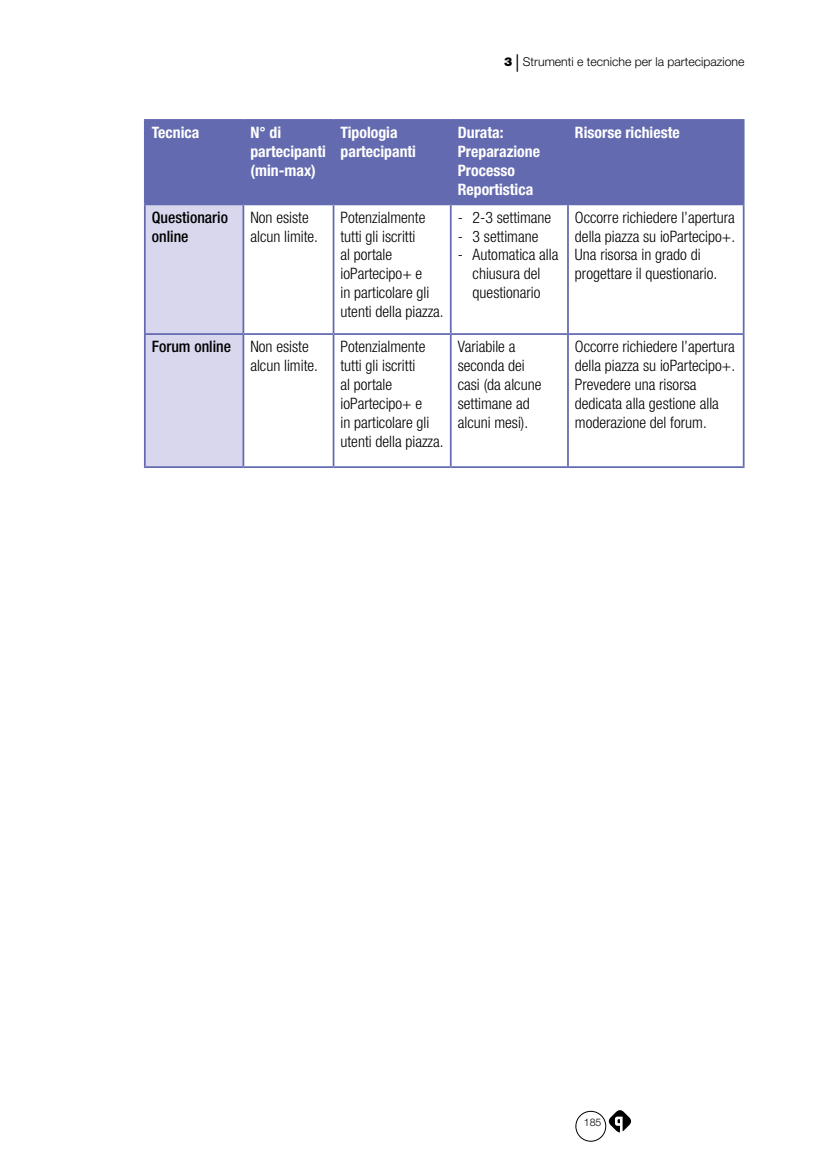
<style>
.page{position:relative;width:819px;height:1156px;background:#fff}
.page>*{position:absolute;margin:0;border:0;box-sizing:border-box;transform-origin:0 0}
.t1{font:300 condensed 15.75px/18.9px "Helvetica Neue LT Std";color:#000}
.t2{font:700 condensed 15.75px/18.9px "Helvetica Neue LT Std";color:#fff}
.t3{font:500 condensed 15.75px/18.9px "Helvetica Neue LT Std";color:#000}
.t4{font:300 12.25px "Helvetica Neue LT Std";color:#000}
.t5{font:300 10.5px "Helvetica Neue LT Std";color:#000}
.s1{font-weight:900}
.s2{font-weight:400;font-size:17.5px}
.s3{font-weight:500}
</style>
<div class="page">
<div style="left:575px;top:1111px;width:30px;height:30px;border:1px solid #000;border-radius:50%"></div>
<svg style="left:608px;top:1110px;width:23px;height:22px"></svg>
<div style="left:146px;top:121px;width:596px;height:82px;background:#636aaf"></div>
<div style="left:146px;top:205px;width:96px;height:261px;background:#d8d7ed"></div>
<hr style="left:242px;top:121px;width:2px;height:82px;background:#636aaf">
<hr style="left:332px;top:121px;width:2px;height:82px;background:#636aaf">
<hr style="left:450px;top:121px;width:1px;height:82px;background:#636aaf">
<hr style="left:567px;top:121px;width:2px;height:82px;background:#636aaf">
<hr style="left:242px;top:205px;width:2px;height:128px;background:#636aaf">
<hr style="left:332px;top:205px;width:2px;height:128px;background:#636aaf">
<hr style="left:450px;top:205px;width:1px;height:128px;background:#636aaf">
<hr style="left:567px;top:205px;width:2px;height:128px;background:#636aaf">
<hr style="left:144px;top:333px;width:99px;height:2px;background:#636aaf">
<hr style="left:243px;top:333px;width:90px;height:2px;background:#636aaf">
<hr style="left:242px;top:335px;width:2px;height:131px;background:#636aaf">
<hr style="left:333px;top:333px;width:117px;height:2px;background:#636aaf">
<hr style="left:332px;top:335px;width:2px;height:131px;background:#636aaf">
<hr style="left:450px;top:333px;width:118px;height:2px;background:#636aaf">
<hr style="left:450px;top:335px;width:1px;height:131px;background:#636aaf">
<hr style="left:568px;top:333px;width:176px;height:2px;background:#636aaf">
<hr style="left:567px;top:335px;width:2px;height:131px;background:#636aaf">
<hr style="left:144px;top:119px;width:99px;height:2px;background:#636aaf">
<hr style="left:144px;top:121px;width:2px;height:82px;background:#636aaf">
<hr style="left:243px;top:119px;width:90px;height:2px;background:#636aaf">
<hr style="left:333px;top:119px;width:117px;height:2px;background:#636aaf">
<hr style="left:450px;top:119px;width:118px;height:2px;background:#636aaf">
<hr style="left:568px;top:119px;width:176px;height:2px;background:#636aaf">
<hr style="left:742px;top:121px;width:2px;height:82px;background:#636aaf">
<hr style="left:144px;top:203px;width:99px;height:2px;background:#636aaf">
<hr style="left:243px;top:203px;width:90px;height:2px;background:#636aaf">
<hr style="left:333px;top:203px;width:117px;height:2px;background:#636aaf">
<hr style="left:450px;top:203px;width:118px;height:2px;background:#636aaf">
<hr style="left:568px;top:203px;width:176px;height:2px;background:#636aaf">
<hr style="left:144px;top:205px;width:2px;height:128px;background:#636aaf">
<hr style="left:742px;top:205px;width:2px;height:128px;background:#636aaf">
<hr style="left:144px;top:335px;width:2px;height:131px;background:#636aaf">
<hr style="left:742px;top:335px;width:2px;height:131px;background:#636aaf">
<hr style="left:144px;top:466px;width:99px;height:2px;background:#636aaf">
<hr style="left:243px;top:466px;width:90px;height:2px;background:#636aaf">
<hr style="left:333px;top:466px;width:117px;height:2px;background:#636aaf">
<hr style="left:450px;top:466px;width:118px;height:2px;background:#636aaf">
<hr style="left:568px;top:466px;width:176px;height:2px;background:#636aaf">
<p class="t4" style="left:504px;top:54px;width:242px"><span class="s1">3</span> <span class="s2">|</span> Strumenti e tecniche per la partecipazione</p>
<p class="t2" style="left:152px;top:123px;width:49px">Tecnica</p>
<p class="t2" style="left:250px;top:123px;width:77px">N° di partecipanti (min-max)</p>
<p class="t2" style="left:340px;top:123px;width:77px">Tipologia partecipanti</p>
<p class="t2" style="left:457px;top:123px;width:84px">Durata:<br>Preparazione<br>Processo<br>Reportistica</p>
<p class="t2" style="left:575px;top:123px;width:106px">Risorse richieste</p>
<p class="t3" style="left:152px;top:207px;width:78px">Questionario online</p>
<p class="t1" style="left:250px;top:207px;width:69px">Non esiste alcun limite.</p>
<p class="t1" style="left:340px;top:207px;width:105px">Potenzialmente tutti gli iscritti<br>al portale ioPartecipo+ e<br>in particolare gli utenti della piazza.</p>
<p class="t1" style="left:457px;top:207px;width:95px">- 2-3 settimane</p>
<p class="t1" style="left:575px;top:207px;width:162px">Occorre richiedere l’apertura della piazza su ioPartecipo+.<br>Una risorsa in grado di progettare il questionario.</p>
<p class="t1" style="left:457px;top:226px;width:82px">- 3 settimane</p>
<p class="t1" style="left:457px;top:245px;width:102px;text-align:center">- Automatica alla chiusura del questionario</p>
<p class="t1" style="left:250px;top:337px;width:69px;text-indent:-99px"><span class="s3">Forum online</span> Non esiste alcun limite.</p>
<p class="t1" style="left:340px;top:337px;width:105px">Potenzialmente tutti gli iscritti<br>al portale ioPartecipo+ e<br>in particolare gli utenti della piazza.</p>
<p class="t1" style="left:457px;top:337px;width:85px">Variabile a seconda dei casi (da alcune settimane ad alcuni mesi).</p>
<p class="t1" style="left:575px;top:337px;width:162px">Occorre richiedere l’apertura della piazza su ioPartecipo+.<br>Prevedere una risorsa dedicata alla gestione alla moderazione del forum.</p>
<p class="t5" style="left:584px;top:1115px;width:19px">185</p>
</div>
